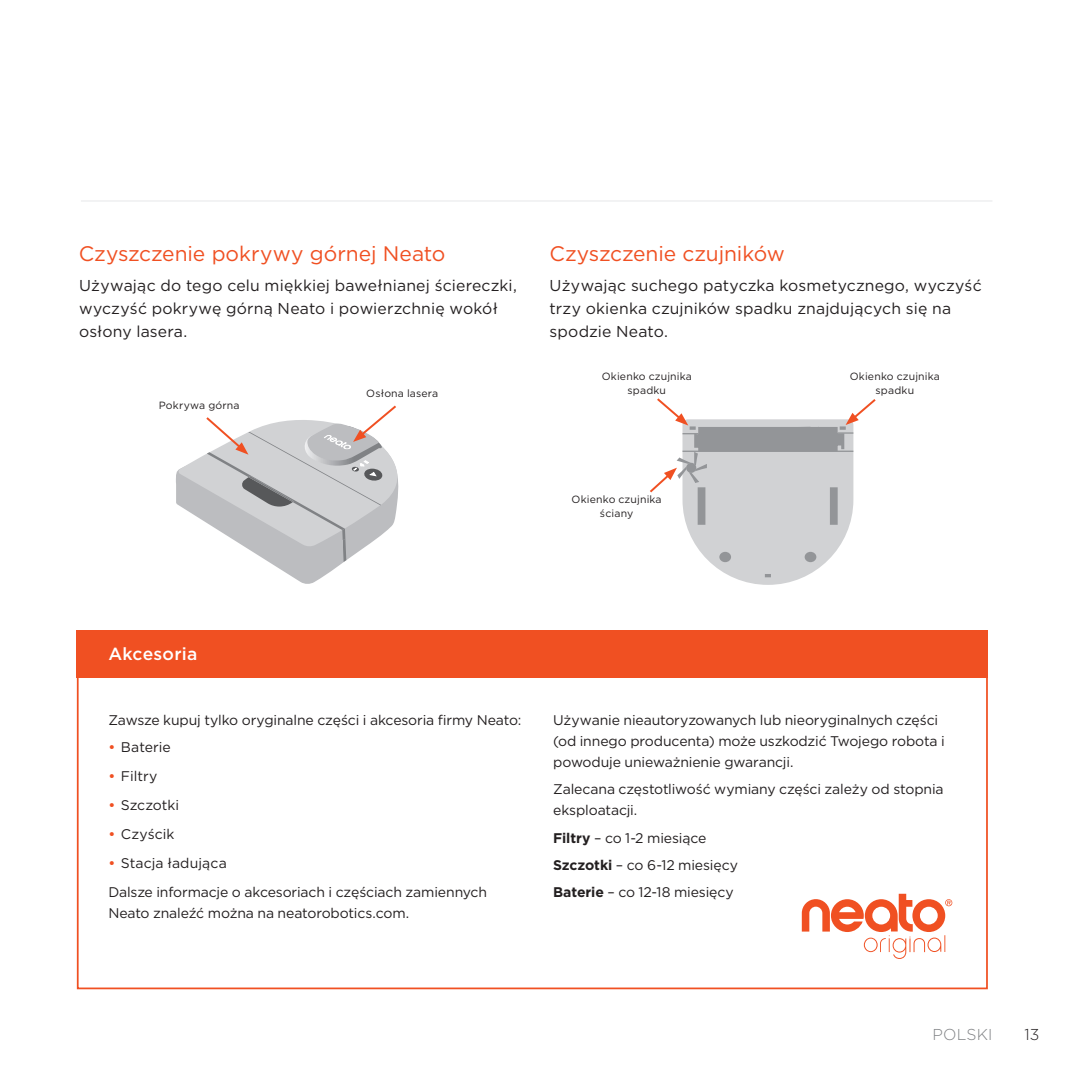
<style>
.page{position:relative;width:1071px;height:1071px;background:#fff}
.page>*{position:absolute;margin:0;border:0;box-sizing:border-box;transform-origin:0 0}
.t1{font:21px "Gotham";letter-spacing:-.005em;color:#f05022}
.t2{font:500 17.5px "Gotham";letter-spacing:.015em;color:#fff}
.t3{font:15.75px/22.8px "Gotham";letter-spacing:.01em;color:#231f20}
.t4{font:300 15.75px "Gotham";letter-spacing:.01em;color:#808285}
.t5{font:300 15.75px "Gotham";color:#231f20}
.t6{font:14px/21px "Gotham";letter-spacing:-.01em;color:#231f20}
.t7{font:10.5px/14px "Gotham";letter-spacing:.015em;color:#231f20;text-align:center}
.s1{font-weight:500;color:#f05022}
.s2{font-weight:700}
</style>
<div class="page">
<svg style="left:176px;top:405px;width:223px;height:179px"></svg>
<svg style="left:650px;top:398px;width:226px;height:187px"></svg>
<hr style="left:81px;top:201px;width:911px;height:1px;background:#e6e7e9">
<div style="left:77px;top:630px;width:911px;height:48px;background:#f05022"></div>
<svg style="left:802px;top:894px;width:150px;height:65px"></svg>
<h1 class="t1" style="left:79px;top:240px;width:368px">Czyszczenie pokrywy górnej Neato</h1>
<p class="t3" style="left:79px;top:274px;width:439px">Używając do tego celu miękkiej bawełnianej ściereczki, wyczyść pokrywę górną Neato i powierzchnię wokół osłony lasera.</p>
<p class="t7" style="left:159px;top:398px;width:82px">Pokrywa górna</p>
<p class="t7" style="left:366px;top:387px;width:74px">Osłona lasera</p>
<h1 class="t1" style="left:550px;top:240px;width:237px">Czyszczenie czujników</h1>
<p class="t3" style="left:550px;top:274px;width:434px">Używając suchego patyczka kosmetycznego, wyczyść trzy okienka czujników spadku znajdujących się na spodzie Neato.</p>
<p class="t7" style="left:602px;top:369px;width:92px">Okienko czujnika spadku</p>
<p class="t7" style="left:572px;top:492px;width:92px">Okienko czujnika ściany</p>
<p class="t7" style="left:850px;top:369px;width:92px">Okienko czujnika spadku</p>
<p class="t2" style="left:108px;top:642px;width:91px">Akcesoria</p>
<p class="t6" style="left:108px;top:709px;width:414px">Zawsze kupuj tylko oryginalne części i akcesoria firmy Neato:</p>
<p class="t6" style="left:108px;top:737px;width:64px"><span class="s1">•</span> Baterie</p>
<p class="t6" style="left:108px;top:766px;width:51px"><span class="s1">•</span> Filtry</p>
<p class="t6" style="left:108px;top:794px;width:72px"><span class="s1">•</span> Szczotki</p>
<p class="t6" style="left:108px;top:823px;width:68px"><span class="s1">•</span> Czyścik</p>
<p class="t6" style="left:108px;top:848px;width:380px;line-height:28.9px"><span class="s1">•</span> Stacja ładująca<br>Dalsze informacje o akcesoriach i częściach zamiennych</p>
<p class="t6" style="left:108px;top:902px;width:302px">Neato znaleźć można na neatorobotics.com.</p>
<p class="t6" style="left:553px;top:709px;width:393px">Używanie nieautoryzowanych lub nieoryginalnych części (od innego producenta) może uszkodzić Twojego robota i powoduje unieważnienie gwarancji.</p>
<p class="t6" style="left:553px;top:779px;width:392px">Zalecana częstotliwość wymiany części zależy od stopnia eksploatacji.</p>
<p class="t6" style="left:553px;top:824px;width:186px;line-height:27.3px"><span class="s2">Filtry</span> – co 1-2 miesiące<br><span class="s2">Szczotki</span> – co 6-12 miesięcy<br><span class="s2">Baterie</span> – co 12-18 miesięcy</p>
<p class="t4" style="left:932px;top:1024px;width:62px">POLSKI</p>
<p class="t5" style="left:1025px;top:1024px;width:16px">13</p>
</div>
